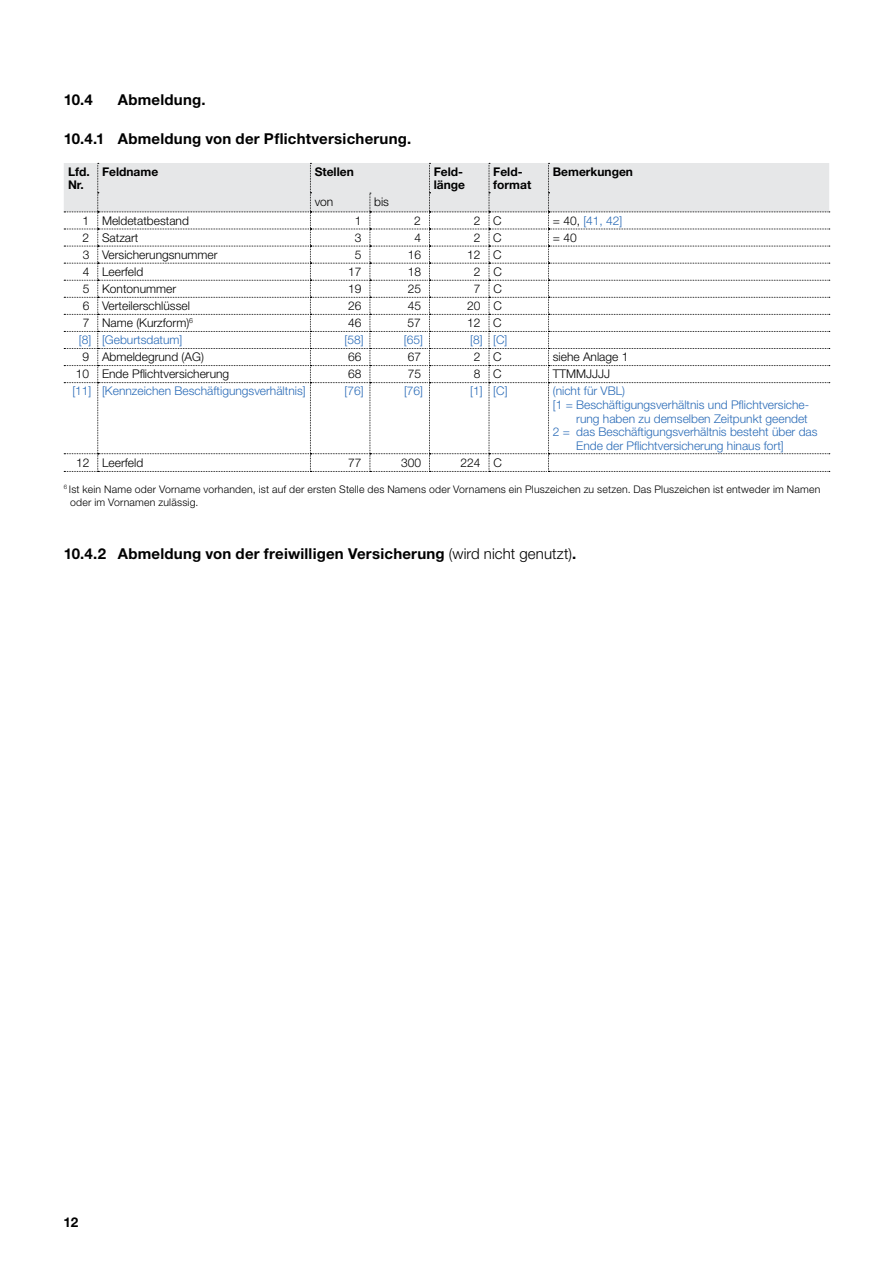
<style>
.page{position:relative;width:893px;height:1263px;background:#fff}
.page>*{position:absolute;margin:0;border:0;box-sizing:border-box;transform-origin:0 0}
.t1{font:700 15px "Helvetica Neue LT Pro";letter-spacing:.015em;color:#000}
.t2{font:700 13.5px "Helvetica Neue LT Pro";color:#000}
.t3{font:300 12px "Helvetica Neue LT Pro";color:#2a6bb7}
.t4{font:300 12px "Helvetica Neue LT Pro";color:#000}
.t5{font:700 12px/13.5px "Helvetica Neue LT Pro";color:#000}
.t6{font:300 10.5px/13.5px "Helvetica Neue LT Pro";letter-spacing:.02em;color:#000}
.s1{color:#000}
.s2{font-weight:300}
</style>
<div class="page">
<svg style="left:64px;top:163px;width:766px;height:309px"></svg>
<p class="t1" style="left:64px;top:90px;width:31px">10.4</p>
<p class="t1" style="left:118px;top:90px;width:89px">Abmeldung.</p>
<p class="t1" style="left:64px;top:129px;width:349px">10.4.1 Abmeldung von der Pflichtversicherung.</p>
<p class="t5" style="left:68px;top:164px;width:23px">Lfd.<br>Nr.</p>
<p class="t5" style="left:102px;top:164px;width:58px">Feldname</p>
<p class="t5" style="left:315px;top:164px;width:41px">Stellen</p>
<p class="t5" style="left:434px;top:164px;width:33px">Feld&shy;länge</p>
<p class="t5" style="left:493px;top:164px;width:39px">Feld&shy;format</p>
<p class="t5" style="left:553px;top:164px;width:82px">Bemerkungen</p>
<p class="t4" style="left:315px;top:194px;width:20px">von</p>
<p class="t4" style="left:374px;top:194px;width:16px">bis</p>
<p class="t4" style="left:83px;top:213px;width:108px">1 Meldetatbestand</p>
<p class="t4" style="left:355px;top:213px;width:8px">1</p>
<p class="t4" style="left:414px;top:213px;width:8px">2</p>
<p class="t4" style="left:474px;top:213px;width:29px">2 C</p>
<p class="t3" style="left:553px;top:213px;width:71px"><span class="s1">= 40,</span> [41, 42]</p>
<p class="t4" style="left:83px;top:230px;width:57px">2 Satzart</p>
<p class="t4" style="left:355px;top:230px;width:8px">3</p>
<p class="t4" style="left:414px;top:230px;width:8px">4</p>
<p class="t4" style="left:474px;top:230px;width:29px">2 C</p>
<p class="t4" style="left:553px;top:230px;width:25px">= 40</p>
<p class="t4" style="left:83px;top:247px;width:136px">3 Versicherungsnummer</p>
<p class="t4" style="left:355px;top:247px;width:8px">5</p>
<p class="t4" style="left:408px;top:247px;width:15px">16</p>
<p class="t4" style="left:467px;top:247px;width:36px">12 C</p>
<p class="t4" style="left:83px;top:264px;width:62px">4 Leerfeld</p>
<p class="t4" style="left:348px;top:264px;width:15px">17</p>
<p class="t4" style="left:408px;top:264px;width:15px">18</p>
<p class="t4" style="left:474px;top:264px;width:29px">2 C</p>
<p class="t4" style="left:83px;top:281px;width:95px">5 Kontonummer</p>
<p class="t4" style="left:348px;top:281px;width:15px">19</p>
<p class="t4" style="left:408px;top:281px;width:15px">25</p>
<p class="t4" style="left:474px;top:281px;width:29px">7 C</p>
<p class="t4" style="left:83px;top:298px;width:109px">6 Verteilerschlüssel</p>
<p class="t4" style="left:348px;top:298px;width:15px">26</p>
<p class="t4" style="left:408px;top:298px;width:15px">45</p>
<p class="t4" style="left:467px;top:298px;width:36px">20 C</p>
<p class="t4" style="left:83px;top:316px;width:112px">7 Name (Kurzform)<sup>6</sup></p>
<p class="t4" style="left:348px;top:316px;width:15px">46</p>
<p class="t4" style="left:408px;top:316px;width:15px">57</p>
<p class="t4" style="left:467px;top:316px;width:36px">12 C</p>
<p class="t3" style="left:79px;top:333px;width:105px">[8] [Geburtsdatum]</p>
<p class="t3" style="left:344px;top:333px;width:21px">[58]</p>
<p class="t3" style="left:404px;top:333px;width:21px">[65]</p>
<p class="t3" style="left:470px;top:333px;width:39px">[8] [C]</p>
<p class="t4" style="left:83px;top:350px;width:123px">9 Abmeldegrund (AG)</p>
<p class="t4" style="left:348px;top:350px;width:15px">66</p>
<p class="t4" style="left:408px;top:350px;width:15px">67</p>
<p class="t4" style="left:474px;top:350px;width:29px">2 C</p>
<p class="t4" style="left:553px;top:350px;width:77px">siehe Anlage 1</p>
<p class="t4" style="left:76px;top:367px;width:155px">10 Ende Pflichtversicherung</p>
<p class="t4" style="left:348px;top:367px;width:15px">68</p>
<p class="t4" style="left:408px;top:367px;width:15px">75</p>
<p class="t4" style="left:474px;top:367px;width:29px">8 C</p>
<p class="t4" style="left:553px;top:367px;width:59px">TTMMJJJJ</p>
<p class="t3" style="left:72px;top:384px;width:235px">[11] [Kennzeichen Beschäftigungsverhältnis]</p>
<p class="t3" style="left:344px;top:384px;width:21px">[76]</p>
<p class="t3" style="left:404px;top:384px;width:21px">[76]</p>
<p class="t3" style="left:470px;top:384px;width:39px">[1] [C]</p>
<p class="t3" style="left:553px;top:384px;width:74px">(nicht für VBL)</p>
<p class="t3" style="left:553px;top:397px;width:258px">[1 = Beschäftigungsverhältnis und Pflichtversiche-</p>
<p class="t3" style="left:576px;top:411px;width:233px">rung haben zu demselben Zeitpunkt geendet</p>
<p class="t3" style="left:553px;top:424px;width:266px">2 = das Beschäftigungsverhältnis besteht über das</p>
<p class="t3" style="left:576px;top:438px;width:209px">Ende der Pflichtversicherung hinaus fort]</p>
<p class="t4" style="left:76px;top:455px;width:69px">12 Leerfeld</p>
<p class="t4" style="left:348px;top:455px;width:15px">77</p>
<p class="t4" style="left:401px;top:455px;width:22px">300</p>
<p class="t4" style="left:461px;top:455px;width:43px">224 C</p>
<p class="t6" style="left:70px;top:482px;width:752px;text-indent:-6px"><sup>6</sup> Ist kein Name oder Vorname vorhanden, ist auf der ersten Stelle des Namens oder Vornamens ein Pluszeichen zu setzen. Das Pluszeichen ist entweder im Namen oder im Vornamen zulässig.</p>
<p class="t1" style="left:64px;top:544px;width:514px">10.4.2 Abmeldung von der freiwilligen Versicherung <span class="s2">(wird nicht genutzt)</span>.</p>
<p class="t2" style="left:64px;top:1213px;width:16px">12</p>
</div>
